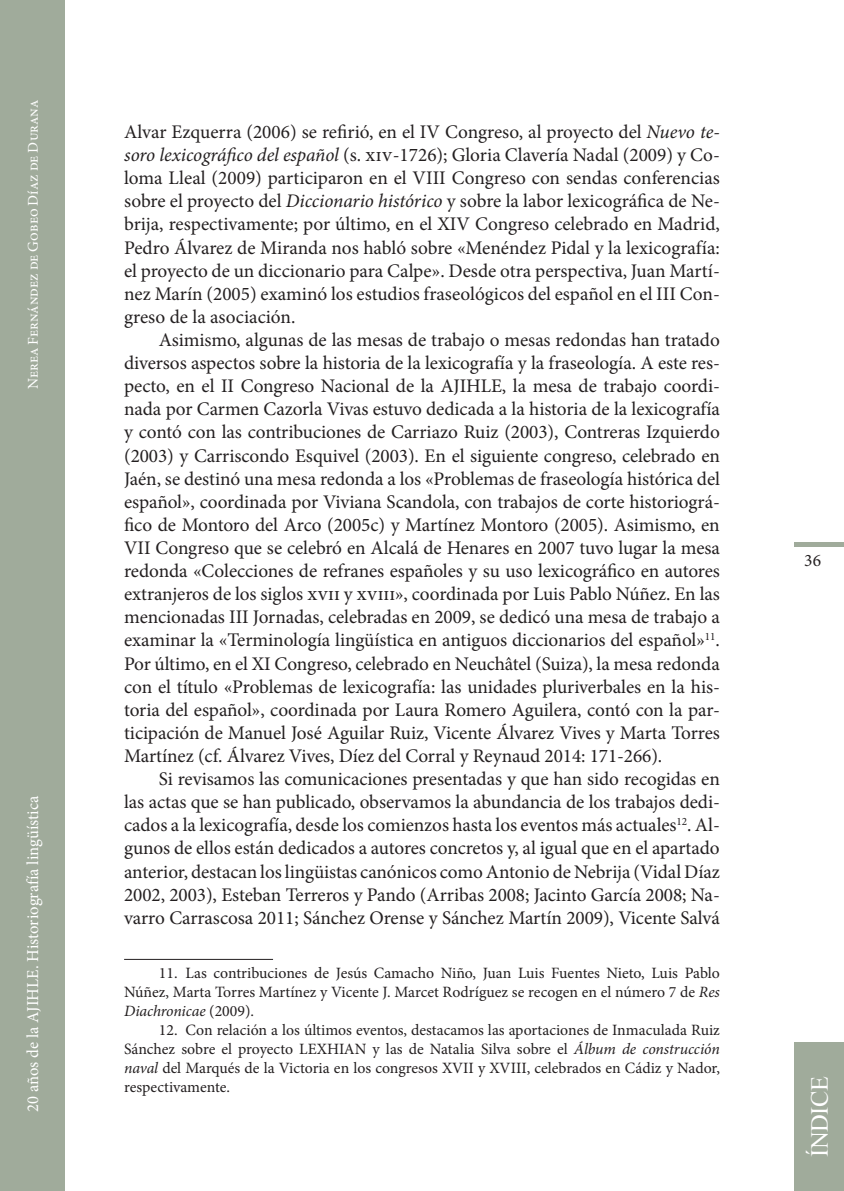
<style>
.page{position:relative;width:844px;height:1191px;background:#fff}
.page>*{position:absolute;margin:0;border:0;box-sizing:border-box;transform-origin:0 0}
.t1{font:24.5px "Times New Roman";letter-spacing:-.015em;color:#fff}
._00_texto_normal{font:19.25px/23.1px "Minion Pro";letter-spacing:-.005em;color:#231f20;text-align:justify}
._03_texto_normal_tra{font:19.25px/23.1px "Minion Pro";color:#231f20;text-align:justify}
.t2{font:17.5px "Minion Pro";color:#231f20}
.t3{font:16.62px "Minion Pro";color:#fff}
.zz_notas{font:15.75px/18.9px "Minion Pro";letter-spacing:-.01em;color:#231f20;text-align:justify}
.t4{font:14.88px "Minion Pro";color:#fff}
.s1{font-style:italic}
</style>
<div class="page">
<div style="left:0;top:0;width:64px;height:1191px;background:#a0ab9b"></div>
<div style="left:794px;top:1042px;width:49px;height:149px;background:#a0ab9b"></div>
<div style="left:794px;top:542px;width:49px;height:5px;background:#a0ab9b"></div>
<hr style="left:124px;top:959px;width:149px;height:1px;background:#231f20">
<p class="t4" style="left:23px;top:389px;width:290px;rotate:-90deg">Nerea Fernández de Gobeo Díaz de Durana</p>
<p class="t3" style="left:22px;top:1112px;width:318px;rotate:-90deg">20 años de la AJIHLE. Historiografía lingüística</p>
<p class="_03_texto_normal_tra" style="left:124px;top:120px;width:597px">Alvar Ezquerra (2006) se refirió, en el IV Congreso, al proyecto del <span class="s1">Nuevo te&shy;soro lexicográfico del español</span> (s. xiv-1726); Gloria Clavería Nadal (2009) y Co&shy;loma Lleal (2009) participaron en el VIII Congreso con sendas conferencias sobre el proyecto del <span class="s1">Diccionario histórico</span> y sobre la labor lexicográfica de Ne&shy;brija, respectivamente; por último, en el XIV Congreso celebrado en Madrid, Pedro Álvarez de Miranda nos habló sobre «Menéndez Pidal y la lexicografía: el proyecto de un diccionario para Calpe». Desde otra perspectiva, Juan Martí&shy;nez Marín (2005) examinó los estudios fraseológicos del español en el III Con&shy;greso de la asociación.</p>
<p class="_00_texto_normal" style="left:124px;top:328px;width:597px;text-indent:35px">Asimismo, algunas de las mesas de trabajo o mesas redondas han tratado diversos aspectos sobre la historia de la lexicografía y la fraseología. A este res&shy;pecto, en el II Congreso Nacional de la AJIHLE, la mesa de trabajo coordi&shy;nada por Carmen Cazorla Vivas estuvo dedicada a la historia de la lexicografía y contó con las contribuciones de Carriazo Ruiz (2003), Contreras Izquierdo (2003) y Carriscondo Esquivel (2003). En el siguiente congreso, celebrado en Jaén, se destinó una mesa redonda a los «Problemas de fraseología histórica del español», coordinada por Viviana Scandola, con trabajos de corte historiográ&shy;fico de Montoro del Arco (2005c) y Martínez Montoro (2005). Asimismo, en VII Congreso que se celebró en Alcalá de Henares en 2007 tuvo lugar la mesa redonda «Colecciones de refranes españoles y su uso lexicográfico en autores extranjeros de los siglos xvii y xviii», coordinada por Luis Pablo Núñez. En las mencionadas III Jornadas, celebradas en 2009, se dedicó una mesa de trabajo a examinar la «Terminología lingüística en antiguos diccionarios del español»<sup>11</sup>.<br>Por último, en el XI Congreso, celebrado en Neuchâtel (Suiza), la mesa redonda con el título «Problemas de lexicografía: las unidades pluriverbales en la his&shy;toria del español», coordinada por Laura Romero Aguilera, contó con la par&shy;ticipación de Manuel José Aguilar Ruiz, Vicente Álvarez Vives y Marta Torres Martínez (cf. Álvarez Vives, Díez del Corral y Reynaud 2014: 171-266).</p>
<p class="_00_texto_normal" style="left:124px;top:767px;width:597px;text-indent:35px">Si revisamos las comunicaciones presentadas y que han sido recogidas en las actas que se han publicado, observamos la abundancia de los trabajos dedi&shy;cados a la lexicografía, desde los comienzos hasta los eventos más actuales<sup>12</sup>. Al&shy;gunos de ellos están dedicados a autores concretos y, al igual que en el apartado anterior, destacan los lingüistas canónicos como Antonio de Nebrija (Vidal Díaz 2002, 2003), Esteban Terreros y Pando (Arribas 2008; Jacinto García 2008; Na&shy;varro Carrascosa 2011; Sánchez Orense y Sánchez Martín 2009), Vicente Salvá</p>
<p class="zz_notas" style="left:124px;top:964px;width:597px;text-indent:35px">11. Las contribuciones de Jesús Camacho Niño, Juan Luis Fuentes Nieto, Luis Pablo Núñez, Marta Torres Martínez y Vicente J. Marcet Rodríguez se recogen en el número 7 de <span class="s1">Res Diachronicae</span> (2009).</p>
<p class="zz_notas" style="left:124px;top:1020px;width:597px;text-indent:35px">12. Con relación a los últimos eventos, destacamos las aportaciones de Inmaculada Ruiz Sánchez sobre el proyecto LEXHIAN y las de Natalia Silva sobre el <span class="s1">Álbum de construcción naval</span> del Marqués de la Victoria en los congresos XVII y XVIII, celebrados en Cádiz y Nador, respectivamente.</p>
<p class="t2" style="left:804px;top:548px;width:18px">36</p>
<p class="t1" style="left:802px;top:1157px;width:83px;rotate:-90deg">ÍNDICE</p>
</div>
